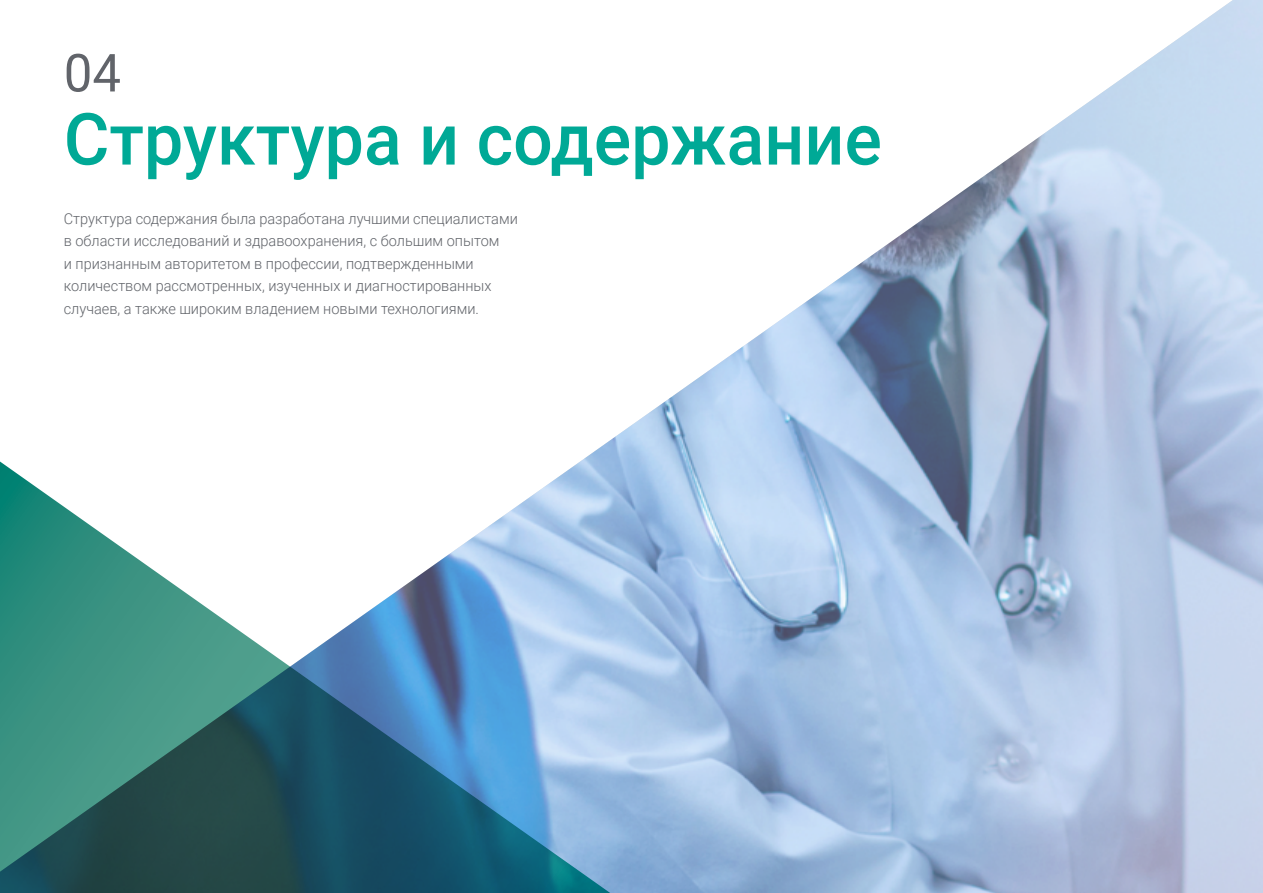
<style>
.page{position:relative;width:1263px;height:893px;background:#fff}
.page>*{position:absolute;margin:0;border:0;box-sizing:border-box;transform-origin:0 0}
.t1{font:500 72px "Roboto";color:#00a996}
.t2{font:52.5px "Roboto";color:#61646a}
.t3{font:300 15px/22.5px "Roboto";color:#61646a}
</style>
<div class="page">
<img style="left:602px;top:0;width:661px;height:893px">
<svg style="left:0;top:446px;width:640px;height:447px"></svg>
<h2 class="t2" style="left:64px;top:36px;width:59px">04</h2>
<h1 class="t1" style="left:64px;top:89px;width:820px">Структура и содержание</h1>
<p class="t3" style="left:64px;top:207px;width:456px">Структура содержания была разработана лучшими специалистами в области исследований и здравоохранения, с большим опытом<br>и признанным авторитетом в профессии, подтвержденными количеством рассмотренных, изученных и диагностированных случаев, а также широким владением новыми технологиями.</p>
</div>
